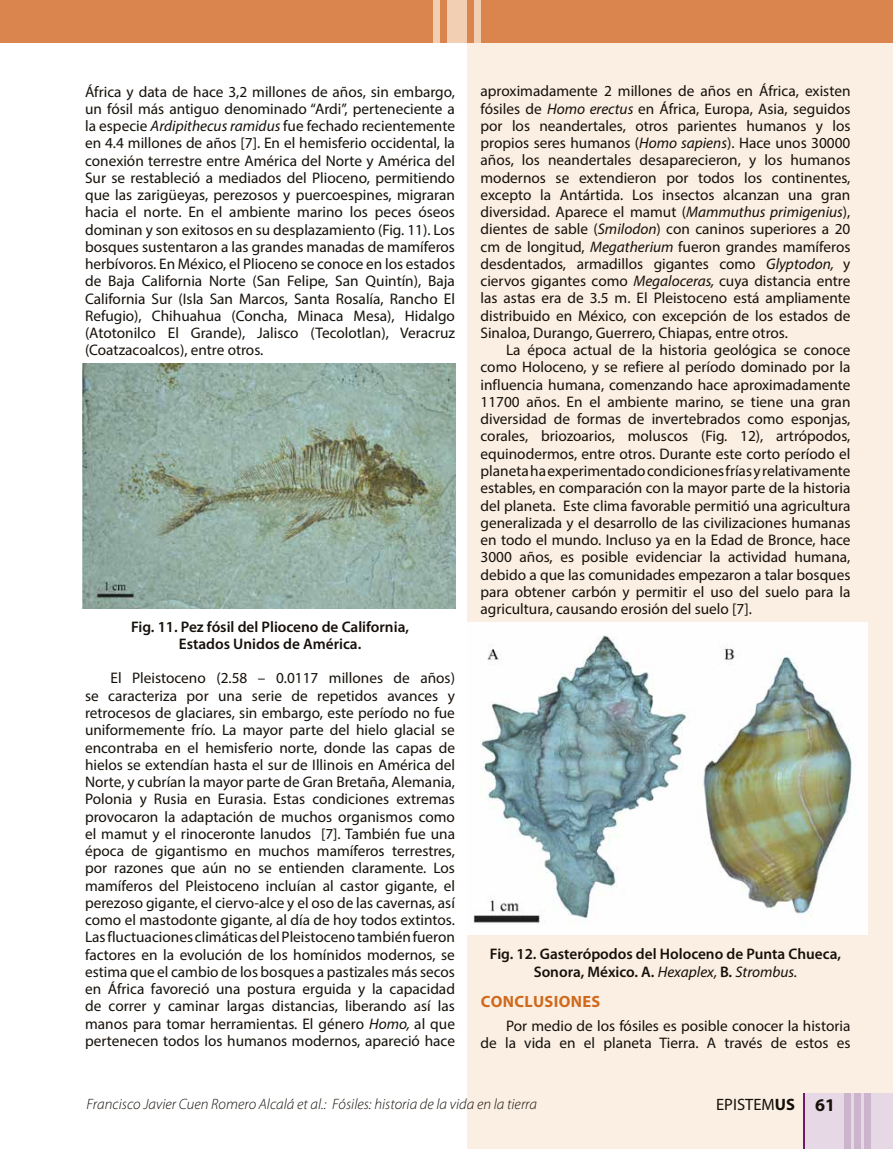
<style>
.page{position:relative;width:893px;height:1149px;background:#fff}
.page>*{position:absolute;margin:0;border:0;box-sizing:border-box;transform-origin:0 0}
.t1{font:16.5px "Myriad Pro";color:#16100a}
.t2{font:700 16.35px "Myriad Pro";letter-spacing:.02em;color:#d0691b}
.t3{font:15.3px/17.2px "Myriad Pro";color:#16100a;text-align:justify}
.t4{font:600 15.3px/17.2px "Myriad Pro";color:#16100a;text-align:center}
.t5{font:italic 300 15px "Myriad Pro";color:#16100a}
.s1{font-style:italic}
.s2{font-weight:400;font-style:italic}
.s3{font-weight:700}
.s4{font-weight:700;font-size:18px}
</style>
<div class="page">
<div style="left:468px;top:0;width:425px;height:1148px;background:#fbefe3"></div>
<div style="left:0;top:0;width:893px;height:43px;background:#da854d"></div>
<div style="left:447px;top:0;width:20px;height:43px;background:#f2cfb3"></div>
<div style="left:434px;top:0;width:6px;height:43px;background:#f2cfb3"></div>
<div style="left:474px;top:0;width:6px;height:43px;background:#f2cfb3"></div>
<img style="left:82px;top:364px;width:373px;height:244px">
<img style="left:468px;top:622px;width:399px;height:312px">
<div style="left:804px;top:1092px;width:89px;height:56px;background:#e7d8e5"></div>
<div style="left:845px;top:1092px;width:6px;height:56px;background:#ccb4cc"></div>
<div style="left:854px;top:1092px;width:6px;height:56px;background:#ccb4cc"></div>
<div style="left:864px;top:1092px;width:6px;height:56px;background:#ccb4cc"></div>
<hr style="left:804px;top:1092px;width:1px;height:56px;background:#711869">
<p class="t3" style="left:85px;top:83px;width:371px">África y data de hace 3,2 millones de años, sin embargo, un fósil más antiguo denominado “Ardi”, perteneciente a la especie <span class="s1">Ardipithecus ramidus</span> fue fechado recientemente en 4.4 millones de años [7]. En el hemisferio occidental, la conexión terrestre entre América del Norte y América del Sur se restableció a mediados del Plioceno, permitiendo que las zarigüeyas, perezosos y puercoespines, migraran hacia el norte. En el ambiente marino los peces óseos dominan y son exitosos en su desplazamiento (Fig. 11). Los bosques sustentaron a las grandes manadas de mamíferos herbívoros. En México, el Plioceno se conoce en los estados de Baja California Norte (San Felipe, San Quintín), Baja California Sur (Isla San Marcos, Santa Rosalía, Rancho El Refugio), Chihuahua (Concha, Minaca Mesa), Hidalgo (Atotonilco El Grande), Jalisco (Tecolotlan), Veracruz (Coatzacoalcos), entre otros.</p>
<p class="t4" style="left:131px;top:617px;width:280px">Fig. 11. Pez fósil del Plioceno de California,<br>Estados Unidos de América.</p>
<p class="t3" style="left:85px;top:669px;width:371px;text-indent:26px">El Pleistoceno (2.58 – 0.0117 millones de años) se caracteriza por una serie de repetidos avances y retrocesos de glaciares, sin embargo, este período no fue uniformemente frío. La mayor parte del hielo glacial se encontraba en el hemisferio norte, donde las capas de hielos se extendían hasta el sur de Illinois en América del Norte, y cubrían la mayor parte de Gran Bretaña, Alemania, Polonia y Rusia en Eurasia. Estas condiciones extremas provocaron la adaptación de muchos organismos como el mamut y el rinoceronte lanudos [7]. También fue una época de gigantismo en muchos mamíferos terrestres, por razones que aún no se entienden claramente. Los mamíferos del Pleistoceno incluían al castor gigante, el perezoso gigante, el ciervo-alce y el oso de las cavernas, así como el mastodonte gigante, al día de hoy todos extintos.<br>Las fluctuaciones climáticas del Pleistoceno también fueron factores en la evolución de los homínidos modernos, se estima que el cambio de los bosques a pastizales más secos en África favoreció una postura erguida y la capacidad de correr y caminar largas distancias, liberando así las manos para tomar herramientas. El género <span class="s1">Homo,</span> al que pertenecen todos los humanos modernos, apareció hace</p>
<p class="t3" style="left:480px;top:82px;width:371px">aproximadamente 2 millones de años en África, existen fósiles de <span class="s1">Homo erectus</span> en África, Europa, Asia, seguidos por los neandertales, otros parientes humanos y los propios seres humanos (<span class="s1">Homo sapiens</span>). Hace unos 30000 años, los neandertales desaparecieron, y los humanos modernos se extendieron por todos los continentes, excepto la Antártida. Los insectos alcanzan una gran diversidad. Aparece el mamut (<span class="s1">Mammuthus primigenius</span>), dientes de sable (<span class="s1">Smilodon</span>) con caninos superiores a 20 cm de longitud, <span class="s1">Megatherium</span> fueron grandes mamíferos desdentados, armadillos gigantes como <span class="s1">Glyptodon,</span> y ciervos gigantes como <span class="s1">Megaloceras,</span> cuya distancia entre las astas era de 3.5 m. El Pleistoceno está ampliamente distribuido en México, con excepción de los estados de Sinaloa, Durango, Guerrero, Chiapas, entre otros.</p>
<p class="t3" style="left:480px;top:341px;width:371px;text-indent:26px">La época actual de la historia geológica se conoce como Holoceno, y se refiere al período dominado por la influencia humana, comenzando hace aproximadamente 11700 años. En el ambiente marino, se tiene una gran diversidad de formas de invertebrados como esponjas, corales, briozoarios, moluscos (Fig. 12), artrópodos, equinodermos, entre otros. Durante este corto período el planeta ha experimentado condiciones frías y relativamente estables, en comparación con la mayor parte de la historia del planeta. Este clima favorable permitió una agricultura generalizada y el desarrollo de las civilizaciones humanas en todo el mundo. Incluso ya en la Edad de Bronce, hace 3000 años, es posible evidenciar la actividad humana, debido a que las comunidades empezaron a talar bosques para obtener carbón y permitir el uso del suelo para la agricultura, causando erosión del suelo [7].</p>
<p class="t4" style="left:490px;top:944px;width:353px">Fig. 12. Gasterópodos del Holoceno de Punta Chueca,<br>Sonora, México. A. <span class="s2">Hexaplex,</span> B. <span class="s2">Strombus.</span></p>
<p class="t2" style="left:481px;top:990px;width:121px">CONCLUSIONES</p>
<p class="t3" style="left:480px;top:1016px;width:371px;text-align:right">Por medio de los fósiles es posible conocer la historia<br>de la vida en el planeta Tierra. A través de estos es</p>
<p class="t5" style="left:86px;top:1094px;width:452px">Francisco Javier Cuen Romero Alcalá et al.: Fósiles: historia de la vida en la tierra</p>
<p class="t1" style="left:716px;top:1093px;width:120px">EPISTEM<span class="s3">US</span> <span class="s4">61</span></p>
</div>
